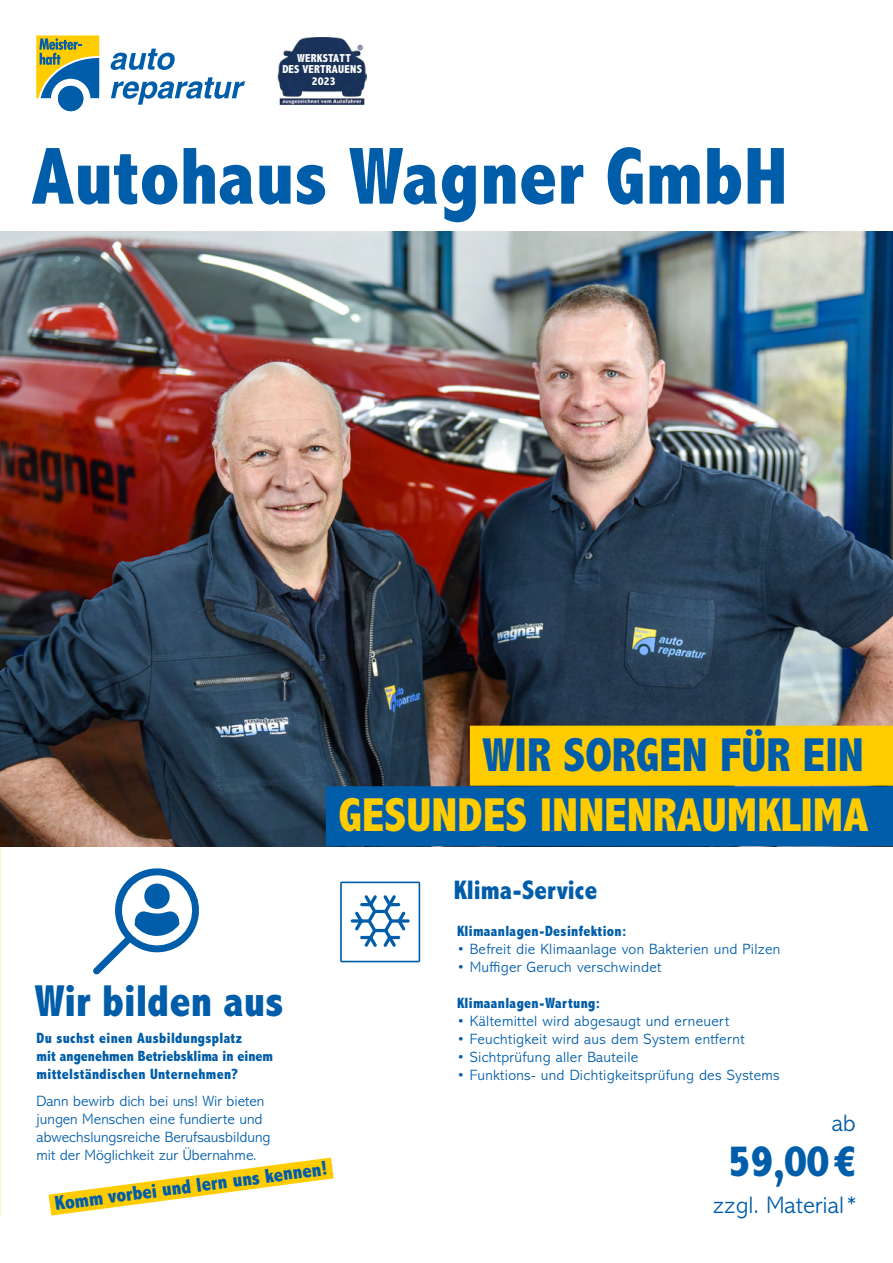
<style>
.page{position:relative;width:893px;height:1263px;background:#fff}
.page>*{position:absolute;margin:0;border:0;box-sizing:border-box;transform-origin:0 0}
.t1{font:800 condensed 81.75px "Abadi MT Pro";color:#005da9}
.t2{font:800 condensed 48px "Abadi MT Pro";color:#fc0}
.t3{font:800 condensed 48px "Abadi MT Pro";color:#005da9}
.t4{font:800 condensed 45px "Abadi MT Pro";color:#005da9}
.t5{font:800 condensed 27px "Abadi MT Pro";color:#005da9}
.t6{font:300 26.1px "Abadi MT Pro";letter-spacing:.01em;color:#005da9}
.t7{font:300 24px "Abadi MT Pro";color:#005da9}
.t8{font:800 condensed 20.25px "Abadi MT Pro";color:#005da9}
.t9{font:300 15px "Abadi MT Pro";letter-spacing:.02em;color:#005da9}
.t10{font:800 condensed 15px/18px "Abadi MT Pro";letter-spacing:.02em;color:#005da9}
.t11{font:300 15px/18px "Abadi MT Pro";color:#005da9}
.t12{font:800 condensed 11.7px/11.7px "Abadi MT Pro";letter-spacing:.02em;color:#fff;text-align:center}
</style>
<div class="page">
<svg style="left:36px;top:35px;width:63px;height:76px"></svg>
<svg style="left:110px;top:49px;width:65px;height:21px"></svg>
<svg style="left:111px;top:77px;width:134px;height:28px"></svg>
<img style="left:0;top:232px;width:893px;height:614px">
<div style="left:470px;top:726px;width:423px;height:60px;background:#fc0"></div>
<div style="left:326px;top:786px;width:567px;height:60px;background:#005da9"></div>
<svg style="left:340px;top:881px;width:80px;height:81px"></svg>
<svg style="left:48px;top:1157px;width:286px;height:59px"></svg>
<svg style="left:93px;top:868px;width:106px;height:107px"></svg>
<div style="left:144px;top:883px;width:26px;height:26px;background:#005da9;border-radius:50%"></div>
<img style="left:277px;top:38px;width:89px;height:67px">
<p class="t12" style="left:282px;top:52px;width:81px">WERKSTATT<br>DES VERTRAUENS<br>2023</p>
<h1 class="t1" style="left:32px;top:131px;width:758px">Autohaus Wagner GmbH</h1>
<h2 class="t3" style="left:482px;top:728px;width:383px">WIR SORGEN FÜR EIN</h2>
<h2 class="t2" style="left:338px;top:789px;width:532px">GESUNDES INNENRAUMKLIMA</h2>
<h3 class="t4" style="left:34px;top:976px;width:251px">Wir bilden aus</h3>
<p class="t10" style="left:37px;top:1029px;width:238px">Du suchst einen Ausbildungsplatz<br>mit angenehmen Betriebsklima in einem mittelständischen Unternehmen?</p>
<p class="t11" style="left:37px;top:1092px;width:236px">Dann bewirb dich bei uns! Wir bieten jungen Menschen eine fundierte und abwechslungsreiche Berufsausbildung mit der Möglichkeit zur Übernahme.</p>
<h3 class="t8" style="left:54px;top:1191px;width:276px;rotate:-7deg">Komm vorbei und lern uns kennen!</h3>
<h3 class="t5" style="left:454px;top:875px;width:145px">Klima-Service</h3>
<h3 class="t6" style="left:442px;top:907px;width:149px">Klima-Service</h3>
<p class="t10" style="left:457px;top:922px;width:171px">Klimaanlagen-Desinfektion:</p>
<p class="t9" style="left:457px;top:940px;width:325px">• Befreit die Klimaanlage von Bakterien und Pilzen</p>
<p class="t9" style="left:457px;top:958px;width:206px">• Muffiger Geruch verschwindet</p>
<p class="t10" style="left:457px;top:994px;width:145px">Klimaanlagen-Wartung:</p>
<p class="t9" style="left:457px;top:1012px;width:274px">• Kältemittel wird abgesaugt und erneuert</p>
<p class="t9" style="left:457px;top:1030px;width:289px">• Feuchtigkeit wird aus dem System entfernt</p>
<p class="t9" style="left:457px;top:1048px;width:183px">• Sichtprüfung aller Bauteile</p>
<p class="t9" style="left:457px;top:1066px;width:324px">• Funktions- und Dichtigkeitsprüfung des Systems</p>
<h3 class="t7" style="left:832px;top:1110px;width:26px">ab</h3>
<h3 class="t4" style="left:728px;top:1136px;width:130px">59,00€</h3>
<h3 class="t7" style="left:713px;top:1192px;width:145px">zzgl. Material*</h3>
</div>
